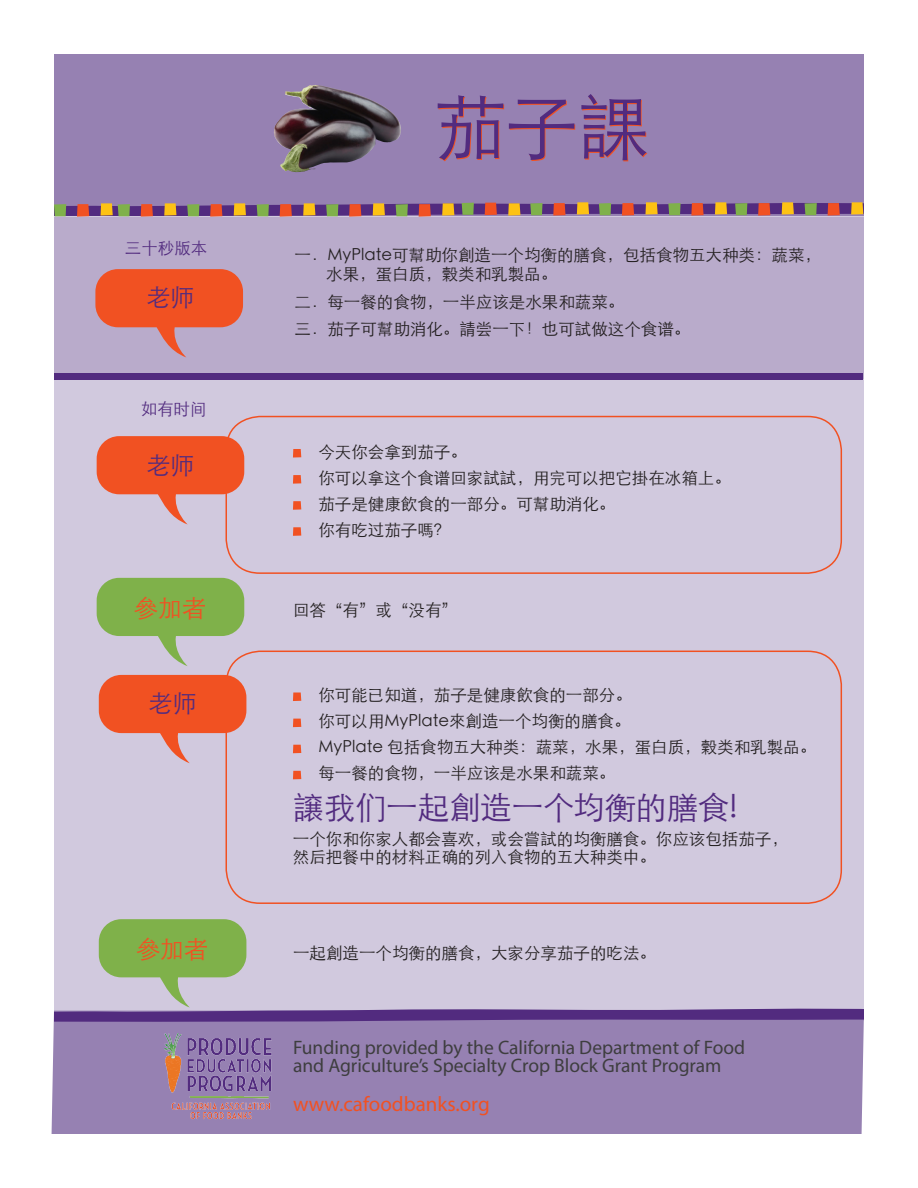
<style>
.page{position:relative;width:918px;height:1188px;background:#fff}
.page>*{position:absolute;margin:0;border:0;box-sizing:border-box;transform-origin:0 0}
.t1{font:300 72px "ST Heiti SC";color:#f15122}
.Paragraph_Style_1{font:300 31.5px "ST Heiti SC";letter-spacing:-.005em;color:#522b7f}
.t2{font:300 24.3px "ST Heiti SC";color:#522b7f}
.t3{font:300 24.3px "ST Heiti SC";letter-spacing:-.015em;color:#f15122}
.t4{font:21px "Myriad Pro";color:#f15122}
.t5{font:19.5px/18px "Myriad Pro";color:#3e3e3f}
.Paragraph_Style_1-2{font:300 16.5px/18px "ST Heiti SC";color:#231f20}
.Paragraph_Style_1-3{font:300 16.5px "ST Heiti SC";color:#522b7f}
</style>
<div class="page">
<div style="left:54px;top:215px;width:810px;height:805px;background:#d1c9de"></div>
<div style="left:226px;top:416px;width:616px;height:158px;border:2px solid #f15122;border-radius:34px"></div>
<div style="left:226px;top:651px;width:616px;height:253px;border:2px solid #f15122;border-radius:34px"></div>
<svg style="left:97px;top:436px;width:147px;height:89px"></svg>
<svg style="left:99px;top:675px;width:147px;height:88px"></svg>
<svg style="left:97px;top:578px;width:147px;height:88px"></svg>
<svg style="left:293px;top:449px;width:8px;height:9px"></svg>
<svg style="left:293px;top:475px;width:8px;height:9px"></svg>
<svg style="left:293px;top:501px;width:8px;height:9px"></svg>
<svg style="left:293px;top:527px;width:8px;height:9px"></svg>
<svg style="left:293px;top:693px;width:8px;height:8px"></svg>
<svg style="left:293px;top:719px;width:8px;height:8px"></svg>
<svg style="left:293px;top:745px;width:8px;height:8px"></svg>
<svg style="left:293px;top:771px;width:8px;height:8px"></svg>
<div style="left:55px;top:217px;width:809px;height:162px;background:#b9abcb"></div>
<svg style="left:95px;top:269px;width:148px;height:89px"></svg>
<div style="left:55px;top:374px;width:808px;height:6px;background:#522b7f"></div>
<div style="left:52px;top:1015px;width:812px;height:119px;background:#9681b2"></div>
<svg style="left:54px;top:919px;width:810px;height:103px"></svg>
<img style="left:165px;top:1033px;width:109px;height:87px">
<div style="left:54px;top:54px;width:810px;height:162px;background:#9681b2"></div>
<svg style="left:54px;top:202px;width:810px;height:15px"></svg>
<img style="left:274px;top:85px;width:127px;height:87px">
<p class="Paragraph_Style_1-3" style="left:125px;top:234px;width:84px">三十秒版本</p>
<p class="t2" style="left:146px;top:276px;width:50px">老师</p>
<p class="Paragraph_Style_1-3" style="left:141px;top:395px;width:67px">如有时间</p>
<p class="t2" style="left:146px;top:444px;width:50px">老师</p>
<p class="t3" style="left:134px;top:587px;width:74px">參加者</p>
<p class="t2" style="left:148px;top:683px;width:50px">老师</p>
<p class="t3" style="left:136px;top:928px;width:74px">參加者</p>
<p class="t1" style="left:435px;top:66px;width:217px">茄子課</p>
<p class="Paragraph_Style_1-2" style="left:326px;top:243px;width:496px;line-height:19.5px;text-indent:-32px">一．MyPlate可幫助你創造一个均衡的膳食，包括食物五大种类：蔬菜，水果，蛋白质，穀类和乳製品。</p>
<p class="Paragraph_Style_1-2" style="left:294px;top:291px;width:331px">二．每一餐的食物，一半应该是水果和蔬菜。</p>
<p class="Paragraph_Style_1-2" style="left:294px;top:319px;width:397px">三．茄子可幫助消化。請尝一下！也可試做这个食谱。</p>
<p class="Paragraph_Style_1-2" style="left:318px;top:441px;width:150px">今天你会拿到茄子。</p>
<p class="Paragraph_Style_1-2" style="left:318px;top:467px;width:414px">你可以拿这个食谱回家試試，用完可以把它掛在冰箱上。</p>
<p class="Paragraph_Style_1-2" style="left:318px;top:493px;width:299px">茄子是健康飲食的一部分。可幫助消化。</p>
<p class="Paragraph_Style_1-2" style="left:318px;top:519px;width:134px">你有吃过茄子嗎？</p>
<p class="Paragraph_Style_1-2" style="left:293px;top:600px;width:166px">回答“有”或“没有”</p>
<p class="Paragraph_Style_1-2" style="left:318px;top:684px;width:315px">你可能已知道，茄子是健康飲食的一部分。</p>
<p class="Paragraph_Style_1-2" style="left:318px;top:710px;width:314px">你可以用MyPlate來創造一个均衡的膳食。</p>
<p class="Paragraph_Style_1-2" style="left:318px;top:737px;width:499px">MyPlate 包括食物五大种类：蔬菜，水果，蛋白质，穀类和乳製品。</p>
<p class="Paragraph_Style_1-2" style="left:318px;top:763px;width:299px">每一餐的食物，一半应该是水果和蔬菜。</p>
<p class="Paragraph_Style_1" style="left:293px;top:780px;width:447px">譲我们一起創造一个均衡的膳食!</p>
<p class="Paragraph_Style_1-2" style="left:293px;top:828px;width:496px">一个你和你家人都会喜欢，或会嘗試的均衡膳食。你应该包括茄子，然后把餐中的材料正确的列入食物的五大种类中。</p>
<p class="Paragraph_Style_1-2" style="left:293px;top:942px;width:364px">一起創造一个均衡的膳食，大家分享茄子的吃法。</p>
<p class="t5" style="left:293px;top:1039px;width:454px">Funding provided by the California Department of Food and Agriculture’s Specialty Crop Block Grant Program</p>
<p class="t4" style="left:293px;top:1091px;width:198px">www.cafoodbanks.org</p>
</div>
